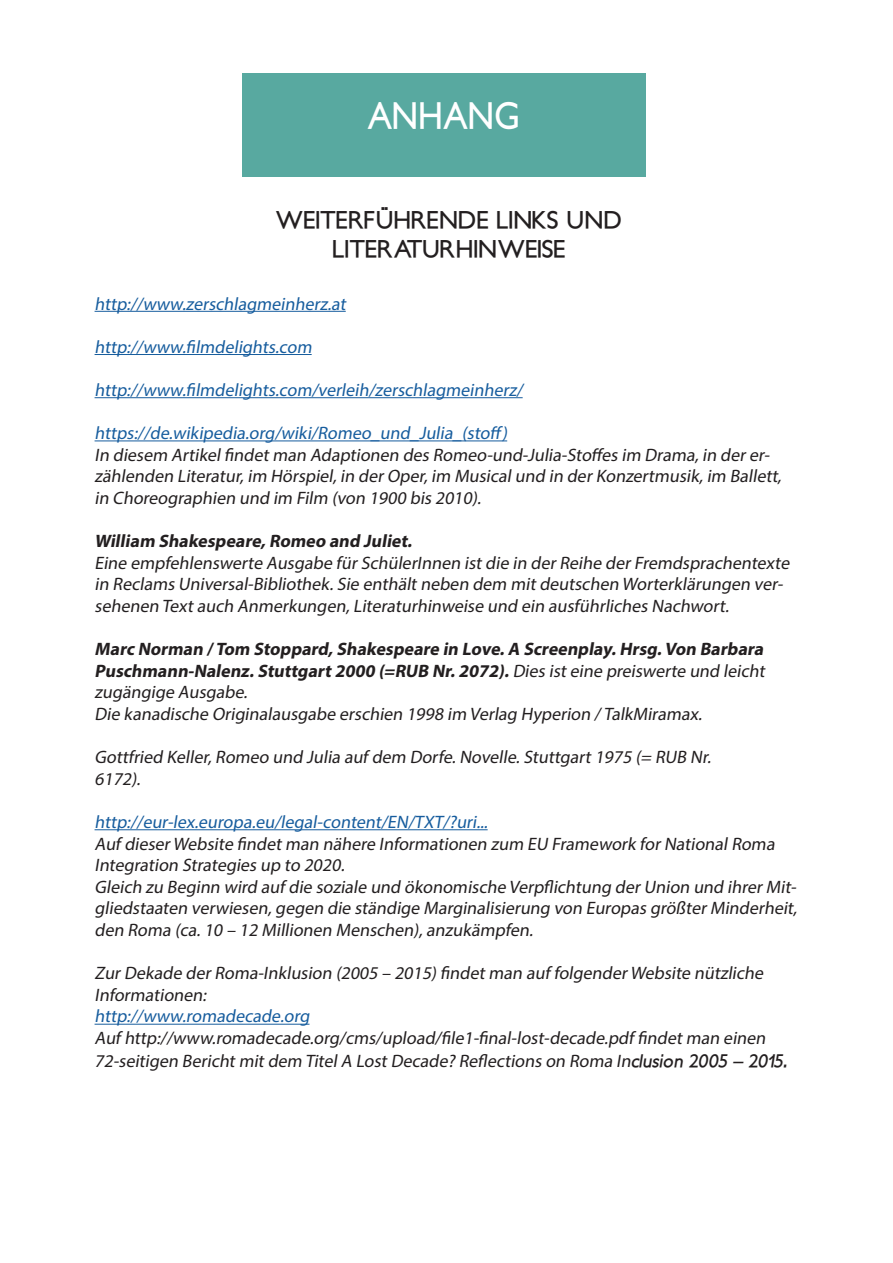
<style>
.page{position:relative;width:893px;height:1263px;background:#fff}
.page>*{position:absolute;margin:0;border:0;box-sizing:border-box;transform-origin:0 0}
.t1{font:700 36.45px "Petita";letter-spacing:-.03em;color:#fff;scale:.91 1}
.t2{font:700 24px/28.8px "Petita";letter-spacing:-.03em;color:#231f20;text-align:center}
.t3{font:italic 18px/21.6px "Myriad Pro";letter-spacing:-.015em;color:#231f20}
.t4{font:italic 18px "Myriad Pro";color:#175d9e}
.t5{font:italic 700 18px/21.6px "Myriad Pro";color:#231f20;text-align:justify}
.s1{font-weight:400}
.s2{font-family:"Petita";font-weight:700}
.s3{font-family:"Petita";font-weight:700;font-size:19.5px}
</style>
<div class="page">
<div style="left:242px;top:73px;width:404px;height:103px;background:#58a9a0"></div>
<hr style="left:95px;top:311px;width:251px;height:1px;background:#175d9e">
<hr style="left:95px;top:354px;width:217px;height:1px;background:#175d9e">
<hr style="left:95px;top:397px;width:428px;height:1px;background:#175d9e">
<hr style="left:95px;top:440px;width:412px;height:1px;background:#175d9e">
<hr style="left:95px;top:829px;width:393px;height:1px;background:#175d9e">
<hr style="left:95px;top:1024px;width:214px;height:1px;background:#175d9e">
<p class="t1" style="left:368px;top:94px;width:169px">ANHANG</p>
<p class="t2" style="left:276px;top:206px;width:348px">WEITERFÜHRENDE LINKS UND<br>LITERATURHINWEISE</p>
<p class="t4" style="left:95px;top:292px;width:256px">http://www.zerschlagmeinherz.at</p>
<p class="t4" style="left:95px;top:336px;width:222px">http://www.filmdelights.com</p>
<p class="t4" style="left:95px;top:379px;width:433px">http://www.filmdelights.com/verleih/zerschlagmeinherz/</p>
<p class="t4" style="left:95px;top:422px;width:418px">https://de.wikipedia.org/wiki/Romeo_und_Julia_(stoff)</p>
<p class="t3" style="left:95px;top:444px;width:692px">In diesem Artikelfindetman Adaptionen des Romeo-und-Julia-Stoffes im Drama,in derer&shy;zählenden Literatur,im Hörspiel,in derOper,im Musicalund in derKonzertmusik,im Ballett, in Choreographien und im Film (von 1900 bis 2010).</p>
<p class="t5" style="left:95px;top:530px;width:322px">William Shakespeare,Romeo and Juliet.</p>
<p class="t3" style="left:95px;top:552px;width:700px">Eine empfehlenswerte Ausgabe fürSchülerInnen istdie in derReihe derFremdsprachentexte in Reclams Universal-Bibliothek.Sie enthältneben dem mitdeutschen Worterklärungen ver&shy;sehenen Textauch Anmerkungen,Literaturhinweise und ein ausführliches Nachwort.</p>
<p class="t5" style="left:95px;top:638px;width:675px">Marc Norman /Tom Stoppard,Shakespeare in Love.A Screenplay.Hrsg.Von Barbara Puschmann-Nalenz.Stuttgart 2000 (=RUB Nr.2072).<span class="s1">Dies isteine preiswerte und leicht zugängige Ausgabe.</span></p>
<p class="t3" style="left:95px;top:703px;width:612px">Die kanadische Originalausgabe erschien 1998 im Verlag Hyperion /TalkMiramax.</p>
<p class="t3" style="left:95px;top:746px;width:621px">Gottfried Keller,Romeo und Julia auf dem Dorfe.Novelle.Stuttgart1975 (= RUB Nr.</p>
<p class="t3" style="left:95px;top:768px;width:51px">6172).</p>
<p class="t4" style="left:95px;top:811px;width:398px">http://eur-lex.europa.eu/legal-content/EN/TXT/?uri...</p>
<p class="t3" style="left:95px;top:832px;width:685px">Auf dieserWebsite findetman nähere Informationen zum EU Framework forNationalRoma<br>Integration Strategies up to 2020.</p>
<p class="t3" style="left:95px;top:876px;width:707px;text-align:justify">Gleich zu Beginn wird auf die soziale und ökonomische Verpflichtung derUnion und ihrerMit&shy;gliedstaaten verwiesen,gegen die ständige Marginalisierung von Europas größterMinderheit, den Roma (ca.10 – 12 Millionen Menschen),anzukämpfen.</p>
<p class="t3" style="left:95px;top:962px;width:674px">ZurDekade derRoma-Inklusion (2005 – 2015)findetman auf folgenderWebsite nützliche<br>Informationen:</p>
<p class="t4" style="left:95px;top:1005px;width:220px">http://www.romadecade.org</p>
<p class="t3" style="left:95px;top:1026px;width:698px;line-height:23.4px">Auf http://www.romadecade.org/cms/upload/file1-final-lost-decade.pdf findetman einen<br>72-seitigen Berichtmitdem TitelA LostDecade? Reflections on Roma In<span class="s2">clusion 2005 – 2015</span><span class="s3">.</span></p>
</div>
